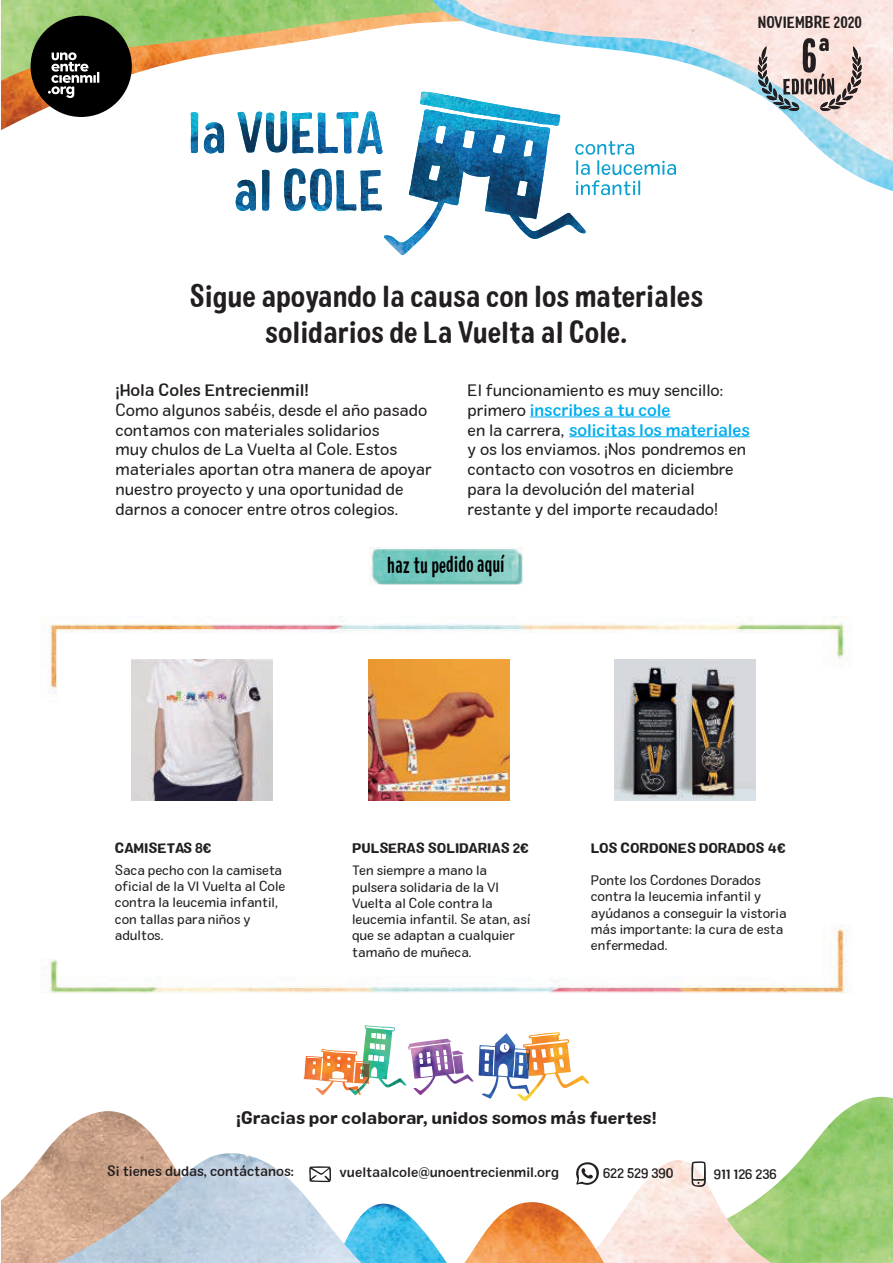
<style>
.page{position:relative;width:893px;height:1263px;background:#fff}
.page>*{position:absolute;margin:0;border:0;box-sizing:border-box;transform-origin:0 0}
.t1{font:29.85px/35.7px "Colby Nr Bld";color:#231f20;text-align:center}
.t2{font:23.1px "Colby Cp Med";letter-spacing:-.01em;color:#000001}
.t3{font:16.5px/19.8px "Colby St Reg";color:#231f20}
.t4{font:16.5px/19.8px "Colby St Med";color:#00aeef}
.t5{font:16.5px "Colby St Bld";color:#231f20}
.t6{font:16.5px "Colby St Med";color:#231f20}
.t7{font:15.9px "Colby Nr Bld";color:#231f20}
.t8{font:13.5px/16.2px "Colby St Reg";color:#231f20}
.t9{font:13.5px "Colby St Med";color:#231f20}
.t10{font:13.5px "Colby St Bld";color:#231f20}
.s1{font-family:"Colby St Reg";color:#231f20}
</style>
<div class="page">
<img style="left:41px;top:617px;width:809px;height:377px">
<img style="left:1px;top:81px;width:190px;height:49px">
<img style="left:1px;top:0;width:431px;height:81px">
<img style="left:432px;top:0;width:461px;height:191px">
<img style="left:456px;top:0;width:437px;height:162px">
<img style="left:1px;top:1111px;width:165px;height:152px">
<img style="left:772px;top:1097px;width:121px;height:166px">
<img style="left:604px;top:1160px;width:168px;height:103px">
<img style="left:361px;top:1203px;width:86px;height:60px">
<img style="left:56px;top:1153px;width:305px;height:110px">
<img style="left:464px;top:1202px;width:140px;height:61px">
<svg style="left:586px;top:141px;width:90px;height:54px"></svg>
<svg style="left:191px;top:91px;width:395px;height:165px"></svg>
<img style="left:383px;top:92px;width:203px;height:162px">
<hr style="left:530px;top:417px;width:140px;height:1px;background:#00aeef">
<hr style="left:569px;top:436px;width:181px;height:1px;background:#00aeef">
<img style="left:479px;top:1033px;width:38px;height:66px">
<img style="left:364px;top:1025px;width:43px;height:62px">
<img style="left:408px;top:1039px;width:66px;height:56px">
<img style="left:304px;top:1049px;width:64px;height:46px">
<img style="left:348px;top:1061px;width:22px;height:30px">
<img style="left:517px;top:1032px;width:72px;height:69px">
<img style="left:525px;top:1049px;width:6px;height:45px">
<svg style="left:757px;top:38px;width:106px;height:73px;background:#beb2af"></svg>
<div style="left:31px;top:16px;width:101px;height:101px;background:#000001;border-radius:50%"></div>
<svg style="left:48px;top:52px;width:51px;height:46px"></svg>
<img style="left:369px;top:547px;width:155px;height:38px">
<img style="left:131px;top:659px;width:141px;height:141px">
<img style="left:369px;top:659px;width:141px;height:141px">
<img style="left:615px;top:660px;width:141px;height:140px">
<svg style="left:309px;top:1166px;width:23px;height:16px"></svg>
<svg style="left:576px;top:1162px;width:23px;height:23px"></svg>
<svg style="left:691px;top:1161px;width:16px;height:26px"></svg>
<p class="t7" style="left:758px;top:12px;width:105px">NOVIEMBRE 2020</p>
<h1 class="t1" style="left:189px;top:279px;width:515px">Sigue apoyando la causa con los materiales solidarios de La Vuelta al Cole.</h1>
<p class="t6" style="left:115px;top:380px;width:195px">¡Hola Coles Entrecienmil!</p>
<p class="t3" style="left:115px;top:400px;width:318px">Como algunos sabéis, desde el año pasado contamos con materiales solidarios<br>muy chulos de La Vuelta al Cole. Estos materiales aportan otra manera de apoyar nuestro proyecto y una oportunidad de darnos a conocer entre otros colegios.</p>
<p class="t3" style="left:468px;top:380px;width:257px">El funcionamiento es muy sencillo:</p>
<p class="t4" style="left:468px;top:400px;width:284px"><span class="s1">primero</span> inscribes a tu cole<br><span class="s1">en la carrera,</span> solicitas los materiales</p>
<p class="t3" style="left:468px;top:440px;width:280px">y os los enviamos. ¡Nos pondremos en contacto con vosotros en diciembre para la devolución del material restante y del importe recaudado!</p>
<h2 class="t2" style="left:387px;top:551px;width:119px">haz tu pedido aquí</h2>
<p class="t10" style="left:115px;top:839px;width:98px">CAMISETAS 8€</p>
<p class="t8" style="left:115px;top:862px;width:172px">Saca pecho con la camiseta oficial de la VI Vuelta al Cole contra la leucemia infantil, con tallas para niños y adultos.</p>
<p class="t10" style="left:352px;top:840px;width:178px">PULSERAS SOLIDARIAS 2€</p>
<p class="t8" style="left:352px;top:862px;width:180px">Ten siempre a mano la pulsera solidaria de la VI<br>Vuelta al Cole contra la leucemia infantil. Se atan, así que se adaptan a cualquier tamaño de muñeca.</p>
<p class="t10" style="left:591px;top:839px;width:196px">LOS CORDONES DORADOS 4€</p>
<p class="t8" style="left:591px;top:872px;width:197px">Ponte los Cordones Dorados contra la leucemia infantil y ayúdanos a conseguir la vistoria más importante: la cura de esta enfermedad.</p>
<p class="t5" style="left:236px;top:1107px;width:422px">¡Gracias por colaborar, unidos somos más fuertes!</p>
<p class="t9" style="left:107px;top:1163px;width:188px">Si tienes dudas, contáctanos:</p>
<p class="t9" style="left:340px;top:1164px;width:221px">vueltaalcole@unoentrecienmil.org</p>
<p class="t9" style="left:603px;top:1164px;width:72px">622 529 390</p>
<p class="t9" style="left:714px;top:1166px;width:64px">911 126 236</p>
</div>
